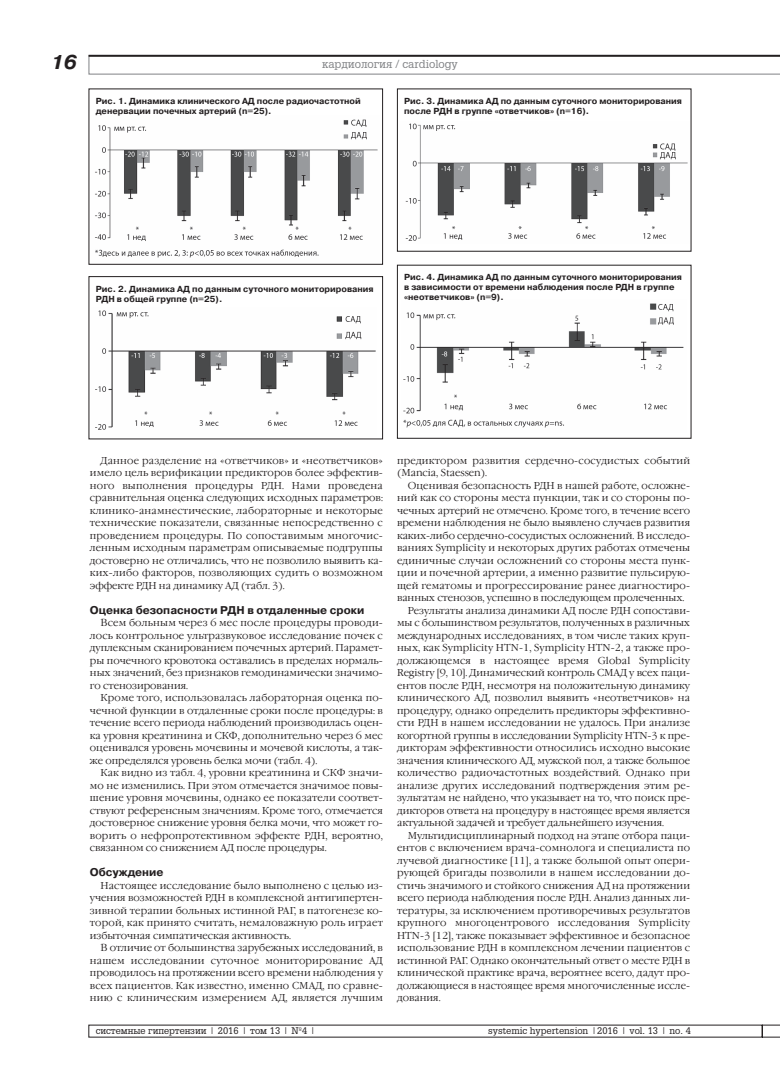
<style>
.page{position:relative;width:780px;height:1088px;background:#fff}
.page>*{position:absolute;margin:0;border:0;box-sizing:border-box;transform-origin:0 0}
.t1{font:italic 700 20px "Pragmatica C";color:#231f20}
.t2{font:700 11.25px "Pragmatica C";color:#231f20}
.t3{font:11.25px "AG Gloria";color:#808285}
.t4{font:300 10px/12.5px "Garamond C";letter-spacing:.005em;color:#231f20;text-align:justify}
.t5{font:9.38px "AG Gloria";color:#231f20}
.t6{font:700 8.75px/10px "Pragmatica C";color:#231f20}
</style>
<div class="page">
<svg style="left:88px;top:1025px;width:692px;height:12px"></svg>
<svg style="left:89px;top:57px;width:691px;height:17px"></svg>
<hr style="left:89px;top:55px;width:691px;height:2px;background:#231f20">
<img style="left:95px;top:119px;width:283px;height:139px">
<div style="left:89px;top:89px;width:294px;height:176px;border:1px solid #231f20"></div>
<img style="left:95px;top:310px;width:281px;height:120px">
<div style="left:89px;top:276px;width:294px;height:163px;border:1px solid #231f20"></div>
<img style="left:405px;top:123px;width:283px;height:118px">
<div style="left:397px;top:89px;width:294px;height:163px;border:1px solid #231f20"></div>
<img style="left:403px;top:303px;width:281px;height:125px">
<div style="left:397px;top:265px;width:294px;height:174px;border:1px solid #231f20"></div>
<h1 class="t1" style="left:51px;top:55px;width:28px">16</h1>
<p class="t3" style="left:322px;top:60px;width:137px">кардиология / cardiology</p>
<p class="t6" style="left:96px;top:97px;width:266px">Рис. 1. Динамика клинического АД после радиочастотной денервации почечных артерий (n=25).</p>
<p class="t6" style="left:404px;top:97px;width:279px">Рис. 3. Динамика АД по данным суточного мониторирования после РДН в группе «ответчиков» (n=16).</p>
<p class="t6" style="left:96px;top:284px;width:279px">Рис. 2. Динамика АД по данным суточного мониторирования<br>РДН в общей группе (n=25).</p>
<p class="t6" style="left:404px;top:273px;width:279px">Рис. 4. Динамика АД по данным суточного мониторирования в зависимости от времени наблюдения после РДН в группе «неответчиков» (n=9).</p>
<p class="t4" style="left:90px;top:455px;width:294px;text-indent:11px">Данное разделение на «ответчиков» и «неответчиков» имело цель верификации предикторов более эффектив&shy;ного выполнения процедуры РДН. Нами проведена сравнительная оценка следующих исходных параметров: клинико-анамнестические, лабораторные и некоторые технические показатели, связанные непосредственно с проведением процедуры. По сопоставимым многочис&shy;ленным исходным параметрам описываемые подгруппы достоверно не отличались, что не позволило выявить ка&shy;ких-либо факторов, позволяющих судить о возможном эффекте РДН на динамику АД (табл. 3).</p>
<p class="t2" style="left:90px;top:606px;width:276px">Оценка безопасности РДН в отдаленные сроки</p>
<p class="t4" style="left:90px;top:617px;width:294px;text-indent:11px">Всем больным через 6 мес после процедуры проводи&shy;лось контрольное ультразвуковое исследование почек с дуплексным сканированием почечных артерий. Парамет&shy;ры почечного кровотока оставались в пределах нормаль&shy;ных значений, без признаков гемодинамически значимо&shy;го стенозирования.</p>
<p class="t4" style="left:90px;top:692px;width:294px;text-indent:11px">Кроме того, использовалась лабораторная оценка по&shy;чечной функции в отдаленные сроки после процедуры: в течение всего периода наблюдений производилась оцен&shy;ка уровня креатинина и СКФ, дополнительно через 6 мес оценивался уровень мочевины и мочевой кислоты, а так&shy;же определялся уровень белка мочи (табл. 4).</p>
<p class="t4" style="left:90px;top:767px;width:294px;text-indent:11px">Как видно из табл. 4, уровни креатинина и СКФ значи&shy;мо не изменились. При этом отмечается значимое повы&shy;шение уровня мочевины, однако ее показатели соответ&shy;ствуют референсным значениям. Кроме того, отмечается достоверное снижение уровня белка мочи, что может го&shy;ворить о нефропротективном эффекте РДН, вероятно, связанном со снижением АД после процедуры.</p>
<p class="t2" style="left:90px;top:868px;width:75px">Обсуждение</p>
<p class="t4" style="left:90px;top:880px;width:294px;text-indent:11px">Настоящее исследование было выполнено с целью из&shy;учения возможностей РДН в комплексной антигипертен&shy;зивной терапии больных истинной РАГ, в патогенезе ко&shy;торой, как принято считать, немаловажную роль играет избыточная симпатическая активность.</p>
<p class="t4" style="left:90px;top:942px;width:294px;text-indent:11px">В отличие от большинства зарубежных исследований, в нашем исследовании суточное мониторирование АД проводилось на протяжении всего времени наблюдения у всех пациентов. Как известно, именно СМАД, по сравне&shy;нию с клиническим измерением АД, является лучшим</p>
<p class="t4" style="left:397px;top:455px;width:294px">предиктором развития сердечно-сосудистых событий (Mancia, Staessen).</p>
<p class="t4" style="left:407px;top:480px;width:284px">Оценивая безопасность РДН в нашей работе, осложне-</p>
<p class="t4" style="left:397px;top:492px;width:294px">ний как со стороны места пункции, так и со стороны по-</p>
<p class="t4" style="left:397px;top:505px;width:294px">чечных артерий не отмечено. Кроме того, в течение всего</p>
<p class="t4" style="left:397px;top:517px;width:294px">времени наблюдения не было выявлено случаев развития</p>
<p class="t4" style="left:397px;top:530px;width:294px">каких-либо сердечно-сосудистых осложнений. В исследо-</p>
<p class="t4" style="left:397px;top:542px;width:294px">ваниях Symplicity и некоторых других работах отмечены</p>
<p class="t4" style="left:397px;top:555px;width:294px">единичные случаи осложнений со стороны места пунк-</p>
<p class="t4" style="left:397px;top:567px;width:294px">ции и почечной артерии, а именно развитие пульсирую-</p>
<p class="t4" style="left:397px;top:580px;width:294px">щей гематомы и прогрессирование ранее диагностиро-</p>
<p class="t4" style="left:397px;top:592px;width:289px">ванных стенозов, успешно в последующем пролеченных.</p>
<p class="t4" style="left:407px;top:605px;width:284px">Результаты анализа динамики АД после РДН сопостави-</p>
<p class="t4" style="left:397px;top:617px;width:294px">мы с большинством результатов, полученных в различных</p>
<p class="t4" style="left:397px;top:630px;width:294px">международных исследованиях, в том числе таких круп-</p>
<p class="t4" style="left:397px;top:642px;width:294px">ных, как Symplicity HTN-1, Symplicity HTN-2, а также про-</p>
<p class="t4" style="left:397px;top:655px;width:294px">должающемся в настоящее время Global Symplicity</p>
<p class="t4" style="left:397px;top:667px;width:294px">Registry [9, 10]. Динамический контроль СМАД у всех паци-</p>
<p class="t4" style="left:397px;top:680px;width:294px">ентов после РДН, несмотря на положительную динамику</p>
<p class="t4" style="left:397px;top:692px;width:294px">клинического АД, позволил выявить «неответчиков» на</p>
<p class="t4" style="left:397px;top:705px;width:294px">процедуру, однако определить предикторы эффективно-</p>
<p class="t4" style="left:397px;top:717px;width:294px">сти РДН в нашем исследовании не удалось. При анализе</p>
<p class="t4" style="left:397px;top:730px;width:294px">когортной группы в исследовании Symplicity HTN-3 к пре-</p>
<p class="t4" style="left:397px;top:742px;width:294px">дикторам эффективности относились исходно высокие</p>
<p class="t4" style="left:397px;top:755px;width:294px">значения клинического АД, мужской пол, а также большое</p>
<p class="t4" style="left:397px;top:767px;width:294px">количество радиочастотных воздействий. Однако при</p>
<p class="t4" style="left:397px;top:780px;width:294px">анализе других исследований подтверждения этим ре-</p>
<p class="t4" style="left:397px;top:792px;width:294px">зультатам не найдено, что указывает на то, что поиск пре-</p>
<p class="t4" style="left:397px;top:805px;width:294px">дикторов ответа на процедуру в настоящее время является</p>
<p class="t4" style="left:397px;top:817px;width:268px">актуальной задачей и требует дальнейшего изучения.</p>
<p class="t4" style="left:407px;top:830px;width:284px">Мультидисциплинарный подход на этапе отбора паци-</p>
<p class="t4" style="left:397px;top:842px;width:294px">ентов с включением врача-сомнолога и специалиста по</p>
<p class="t4" style="left:397px;top:855px;width:294px">лучевой диагностике [11], а также большой опыт опери-</p>
<p class="t4" style="left:397px;top:867px;width:294px">рующей бригады позволили в нашем исследовании до-</p>
<p class="t4" style="left:397px;top:880px;width:294px">стичь значимого и стойкого снижения АД на протяжении</p>
<p class="t4" style="left:397px;top:892px;width:294px">всего периода наблюдения после РДН. Анализ данных ли-</p>
<p class="t4" style="left:397px;top:905px;width:294px">тературы, за исключением противоречивых результатов</p>
<p class="t4" style="left:397px;top:917px;width:294px">крупного многоцентрового исследования Symplicity</p>
<p class="t4" style="left:397px;top:930px;width:294px">HTN-3 [12], также показывает эффективное и безопасное</p>
<p class="t4" style="left:397px;top:942px;width:294px">использование РДН в комплексном лечении пациентов с</p>
<p class="t4" style="left:397px;top:955px;width:294px">истинной РАГ. Однако окончательный ответ о месте РДН в</p>
<p class="t4" style="left:397px;top:967px;width:294px">клинической практике врача, вероятнее всего, дадут про-</p>
<p class="t4" style="left:397px;top:980px;width:294px">должающиеся в настоящее время многочисленные иссле-</p>
<p class="t4" style="left:397px;top:992px;width:45px">дования.</p>
<p class="t5" style="left:96px;top:1028px;width:222px">системные гипертензии | 2016 | том 13 | №4 |</p>
<p class="t5" style="left:488px;top:1028px;width:204px">systemic hypertension |2016 | vol. 13 | no. 4</p>
</div>
